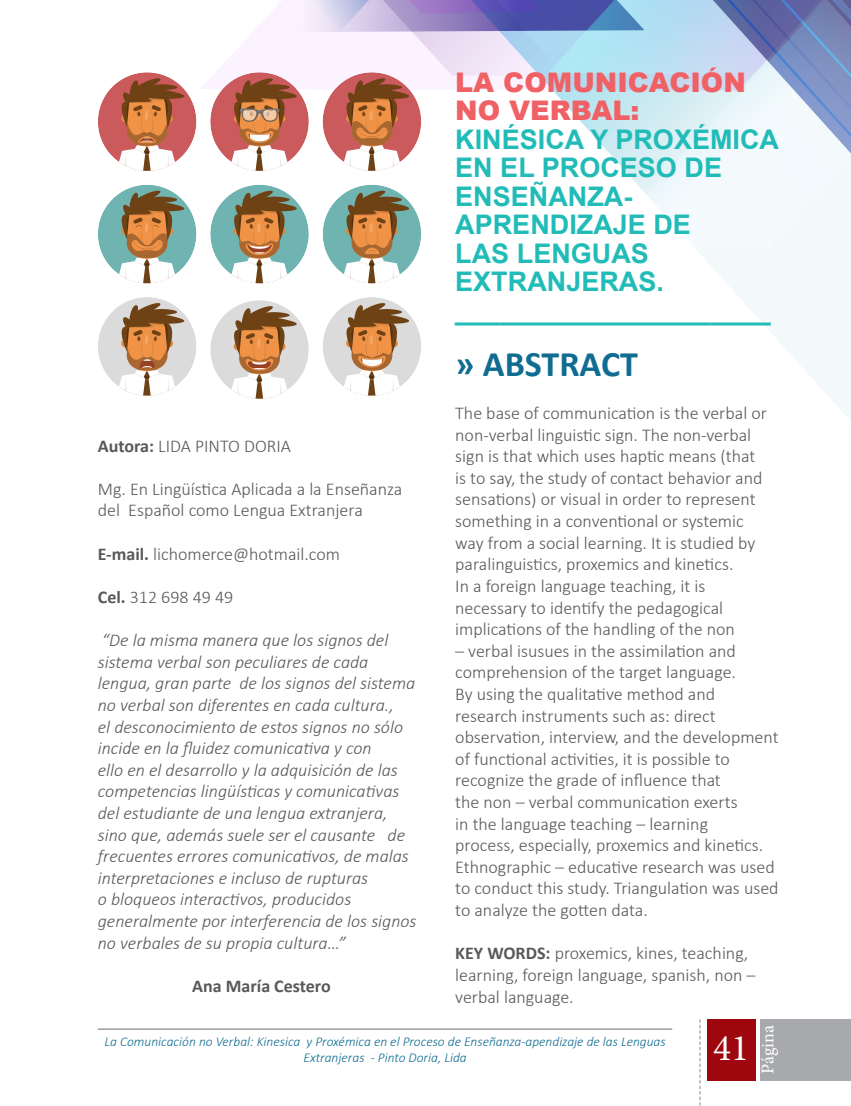
<style>
.page{position:relative;width:851px;height:1106px;background:#fff}
.page>*{position:absolute;margin:0;border:0;box-sizing:border-box;transform-origin:0 0}
.t1{font:37.5px "Minion Pro";color:#fff}
.Contenido{font:700 36px "Calibri";color:#106c91}
.Contenido-2{font:700 27px/28.5px "Arial";color:#22bcb8}
.Contenido-3{font:900 27px/28.5px "Arial";color:#f06165}
.Contenido-4{font:300 18px/21.6px "Calibri";color:#57585a}
.Contenido-5{font:italic 300 18px/21.6px "Calibri";color:#57585a}
.Contenido-6{font:700 18px "Calibri";color:#57585a}
.t2{font:18px "Minion Pro";letter-spacing:-.005em;color:#fff}
.Pie_de_Pagina{font:italic 300 13.5px/16.2px "Calibri";color:#106c91;text-align:center}
.s1{font-weight:700}
</style>
<div class="page">
<svg style="left:727px;top:283px;width:123px;height:137px"></svg>
<div style="left:760px;top:1019px;width:90px;height:61px;background:#a8a9ad"></div>
<div style="left:707px;top:1019px;width:48px;height:61px;background:#9d070d"></div>
<svg style="left:699px;top:1019px;width:1px;height:87px"></svg>
<div style="left:98px;top:297px;width:98px;height:98px;background:#dbdbdb;border-radius:50%"></div>
<svg style="left:114px;top:300px;width:82px;height:95px"></svg>
<div style="left:210px;top:300px;width:99px;height:99px;background:#dbdbdb;border-radius:50%"></div>
<svg style="left:227px;top:303px;width:82px;height:96px"></svg>
<div style="left:322px;top:297px;width:99px;height:98px;background:#dbdbdb;border-radius:50%"></div>
<svg style="left:339px;top:300px;width:82px;height:95px"></svg>
<svg style="left:98px;top:0;width:752px;height:283px"></svg>
<hr style="left:98px;top:1028px;width:574px;height:1px;background:#6c6d70">
<p class="Contenido-4" style="left:98px;top:435px;width:194px"><span class="s1">Autora:</span> LIDA PINTO DORIA</p>
<p class="Contenido-4" style="left:98px;top:478px;width:306px">Mg. En Lingüística Aplicada a la Enseñanza del Español como Lengua Extranjera</p>
<p class="Contenido-4" style="left:98px;top:543px;width:244px"><span class="s1">E-mail.</span> lichomerce@hotmail.com</p>
<p class="Contenido-4" style="left:98px;top:586px;width:137px"><span class="s1">Cel.</span> 312 698 49 49</p>
<p class="Contenido-5" style="left:98px;top:629px;width:320px">“De la misma manera que los signos del sistema verbal son peculiares de cada lengua, gran parte de los signos del sistema no verbal son diferentes en cada cultura.,<br>el desconocimiento de estos signos no sólo incide en la fluidez comunicativa y con<br>ello en el desarrollo y la adquisición de las competencias lingüísticas y comunicativas del estudiante de una lengua extranjera, sino que, además suele ser el causante de frecuentes errores comunicativos, de malas interpretaciones e incluso de rupturas<br>o bloqueos interactivos, producidos generalmente por interferencia de los signos no verbales de su propia cultura…”</p>
<p class="Contenido-6" style="left:192px;top:974px;width:140px">Ana María Cestero</p>
<p class="Contenido-3" style="left:455px;top:67px;width:292px">LA COMUNICACIÓN<br>NO VERBAL:</p>
<p class="Contenido-2" style="left:455px;top:125px;width:325px">KINÉSICA Y PROXÉMICA<br>EN EL PROCESO DE<br>ENSEÑANZA-</p>
<p class="Contenido-2" style="left:455px;top:211px;width:237px">APRENDIZAJE DE<br>LAS LENGUAS<br>EXTRANJERAS.</p>
<p class="Contenido-2" style="left:455px;top:296px;width:317px">_____________________</p>
<p class="Contenido" style="left:455px;top:341px;width:184px">» ABSTRACT</p>
<p class="Contenido-4" style="left:455px;top:402px;width:313px">The base of communication is the verbal or non-verbal linguistic sign. The non-verbal sign is that which uses haptic means (that is to say, the study of contact behavior and sensations) or visual in order to represent something in a conventional or systemic way from a social learning. It is studied by paralinguistics, proxemics and kinetics.</p>
<p class="Contenido-4" style="left:455px;top:575px;width:281px">In a foreign language teaching, it is necessary to identify the pedagogical implications of the handling of the non</p>
<p class="Contenido-4" style="left:455px;top:640px;width:282px">– verbal isusues in the assimilation and comprehension of the target language.</p>
<p class="Contenido-4" style="left:455px;top:683px;width:325px">By using the qualitative method and research instruments such as: direct observation, interview, and the development of functional activities, it is possible to recognize the grade of influence that<br>the non – verbal communication exerts<br>in the language teaching – learning<br>process, especially, proxemics and kinetics.<br>Ethnographic – educative research was used to conduct this study. Triangulation was used to analyze the gotten data.</p>
<p class="Contenido-4" style="left:455px;top:942px;width:302px"><span class="s1">KEY WORDS:</span> proxemics, kines, teaching, learning, foreign language, spanish, non – verbal language.</p>
<p class="Pie_de_Pagina" style="left:104px;top:1033px;width:562px">La Comunicación no Verbal: Kinesica y Proxémica en el Proceso de Enseñanza-apendizaje de las Lenguas<br>Extranjeras - Pinto Doria, Lida</p>
<h1 class="t1" style="left:713px;top:1023px;width:37px">41</h1>
<p class="t2" style="left:755px;top:1073px;width:50px;rotate:-90deg">Página</p>
</div>
